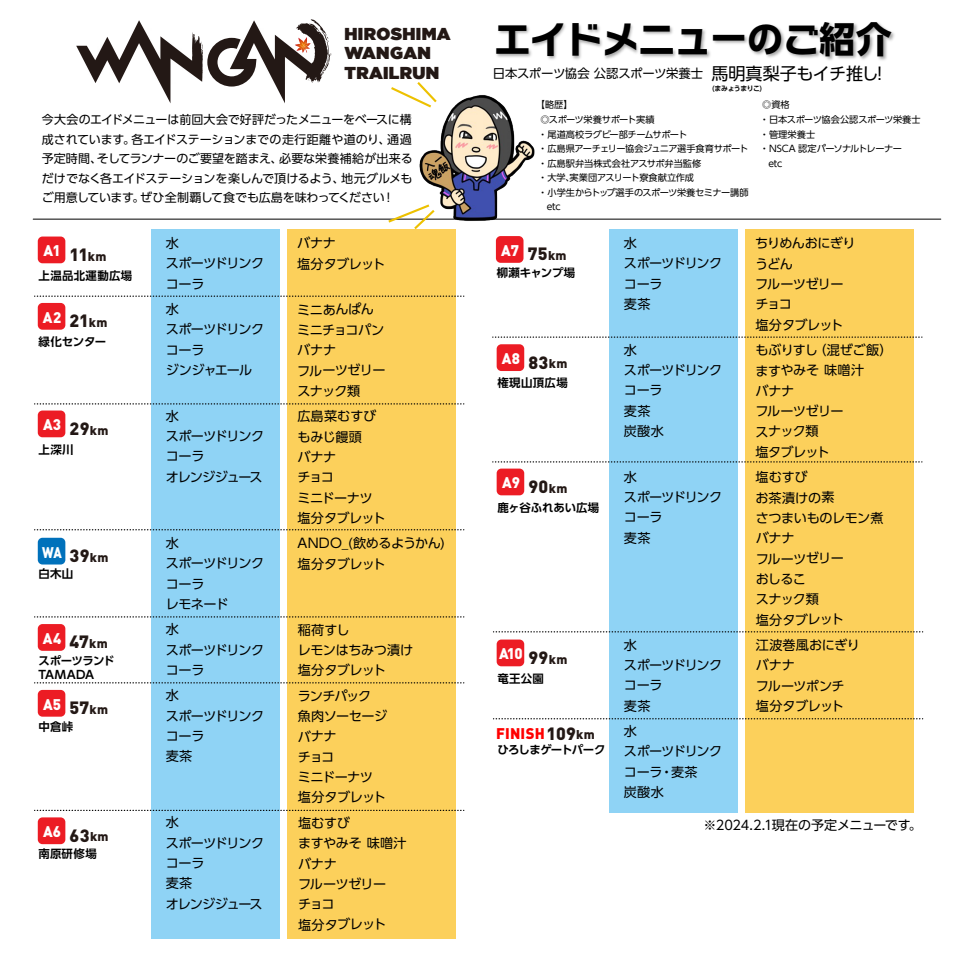
<style>
.page{position:relative;width:960px;height:960px;background:#fff}
.page>*{position:absolute;margin:0;border:0;box-sizing:border-box;transform-origin:0 0}
.t1{font:700 36.08px "Typelabo N";color:#000}
.t2{font:900 17.62px "DIN";letter-spacing:.015em;color:#231815}
.t3{font:17.17px/19.5px "Gotham Ultra";letter-spacing:.02em;color:#231815}
.t4{font:900 15.3px "DIN";letter-spacing:.005em;color:#fff}
.t5{font:900 15.3px "DIN";letter-spacing:.015em;color:#f00}
.t6{font:900 15.3px "DIN";letter-spacing:.005em;color:#fff;scale:.84 1}
.t7{font:13.12px/20.3px "UD Shin Go Pro";letter-spacing:-.04em;color:#000}
.t8{font:13.12px/20.3px "UD Shin Go Pro";letter-spacing:-.06em;color:#000}
.t9{font:13.12px/20.3px "UD Shin Go Pro";letter-spacing:-.065em;color:#000}
.t10{font:13.12px/20.3px "UD Shin Go Pro";letter-spacing:-.075em;color:#000}
.t11{font:12.98px "UD Shin Go Pro";letter-spacing:-.02em;color:#000}
.t12{font:12.38px "UD Shin Go Pro";letter-spacing:-.015em;color:#000}
.t13{font:12px/19.5px "UD Shin Go Pro";letter-spacing:-.025em;color:#000;text-align:justify}
.t14{font:700 11.48px "UD Shin Go Pro De";letter-spacing:.005em;color:#000}
.t15{font:700 11.48px/14.1px "UD Shin Go Pro De";letter-spacing:-.045em;color:#000}
.t16{font:700 11.48px "UD Shin Go Pro De";letter-spacing:-.065em;color:#000}
.t17{font:700 11.48px "UD Shin Go Pro De";letter-spacing:.03em;color:#000}
.t18{font:9.23px "UD Shin Go Pro";letter-spacing:-.03em;color:#000}
.t19{font:9.23px "UD Shin Go Pro";letter-spacing:-.01em;color:#000}
.t20{font:9.23px "UD Shin Go Pro";letter-spacing:-.055em;color:#000}
.t21{font:700 6.82px "UD Shin Go Pro De";letter-spacing:-.065em;color:#000}
.s1{font-family:"UD Shin Go Pro";color:#fff}
.s2{font-family:"UD Shin Go Pro"}
.s3{font-size:17.1px}
.s4{font-size:12.6px}
</style>
<div class="page">
<svg style="left:76px;top:19px;width:256px;height:84px"></svg>
<img style="left:496px;top:22px;width:399px;height:39px">
<div style="left:38px;top:237px;width:27px;height:26px;background:#ec1c24;border-radius:5px"></div>
<div style="left:151px;top:230px;width:129px;height:709px;background:#8fd3f5"></div>
<div style="left:287px;top:230px;width:168px;height:709px;background:#fcd05b"></div>
<svg style="left:35px;top:296px;width:430px;height:1px"></svg>
<svg style="left:35px;top:403px;width:430px;height:2px"></svg>
<svg style="left:35px;top:529px;width:430px;height:1px"></svg>
<div style="left:38px;top:303px;width:27px;height:27px;background:#ec1c24;border-radius:5px"></div>
<div style="left:38px;top:411px;width:27px;height:26px;background:#ec1c24;border-radius:5px"></div>
<div style="left:38px;top:624px;width:27px;height:27px;background:#ec1c24;border-radius:5px"></div>
<div style="left:38px;top:690px;width:27px;height:27px;background:#ec1c24;border-radius:5px"></div>
<div style="left:38px;top:817px;width:27px;height:27px;background:#ec1c24;border-radius:5px"></div>
<div style="left:38px;top:538px;width:27px;height:27px;background:#0071bb;border-radius:5px"></div>
<svg style="left:35px;top:616px;width:430px;height:2px"></svg>
<svg style="left:35px;top:682px;width:430px;height:1px"></svg>
<svg style="left:35px;top:810px;width:430px;height:1px"></svg>
<hr style="left:33px;top:219px;width:908px;height:1px;background:#000">
<div style="left:609px;top:230px;width:129px;height:583px;background:#8fd3f5"></div>
<div style="left:745px;top:230px;width:169px;height:583px;background:#fcd05b"></div>
<div style="left:496px;top:236px;width:28px;height:27px;background:#ec1c24;border-radius:5px"></div>
<div style="left:497px;top:344px;width:27px;height:27px;background:#ec1c24;border-radius:5px"></div>
<svg style="left:493px;top:631px;width:430px;height:1px"></svg>
<svg style="left:493px;top:718px;width:430px;height:1px"></svg>
<div style="left:497px;top:469px;width:27px;height:26px;background:#ec1c24;border-radius:5px"></div>
<div style="left:497px;top:640px;width:27px;height:26px;background:#ec1c24;border-radius:5px"></div>
<svg style="left:493px;top:337px;width:430px;height:1px"></svg>
<svg style="left:493px;top:461px;width:430px;height:2px"></svg>
<img style="left:419px;top:95px;width:124px;height:126px">
<svg style="left:386px;top:203px;width:51px;height:27px"></svg>
<svg style="left:391px;top:82px;width:48px;height:27px"></svg>
<h3 class="t3" style="left:344px;top:23px;width:108px">HIROSHIMA<br>WANGAN<br>TRAILRUN</h3>
<h1 class="t1" style="left:494px;top:15px;width:399px">エイドメニュー<span class="s1">の</span>ご<span class="s2">紹介</span></h1>
<p class="t18" style="left:536px;top:97px;width:38px">【略歴】</p>
<p class="t18" style="left:541px;top:112px;width:116px">◎スポーツ栄養サポート実績</p>
<p class="t18" style="left:538px;top:127px;width:150px">・尾道高校ラグビー部チームサポート</p>
<p class="t18" style="left:538px;top:141px;width:212px">・広島県アーチェリー協会ジュニア選手食育サポート</p>
<p class="t19" style="left:538px;top:156px;width:165px">・広島駅弁当株式会社アスサポ弁当監修</p>
<p class="t18" style="left:538px;top:170px;width:157px">・大学､実業団アスリート寮食献立作成</p>
<p class="t18" style="left:538px;top:185px;width:212px">・小学生からトップ選手のスポーツ栄養セミナー講師</p>
<p class="t18" style="left:547px;top:199px;width:16px">etc</p>
<p class="t12" style="left:493px;top:64px;width:397px">日本スポーツ協会 公認スポーツ栄養士 <span class="s3">馬明真梨子もイチ推し！</span></p>
<p class="t21" style="left:712px;top:83px;width:52px">(まみょうまりこ)</p>
<p class="t18" style="left:762px;top:97px;width:29px">◎資格</p>
<p class="t18" style="left:760px;top:112px;width:162px">・日本スポーツ協会公認スポーツ栄養士</p>
<p class="t18" style="left:760px;top:127px;width:57px">・管理栄養士</p>
<p class="t20" style="left:760px;top:141px;width:143px">・NSCA 認定パーソナルトレーナー</p>
<p class="t18" style="left:768px;top:156px;width:16px">etc</p>
<p class="t13" style="left:42px;top:109px;width:373px">今大会のエイドメニューは前回大会で好評だったメニューをベースに構成されています。各エイドステーションまでの走行距離や道のり、通過予定時間、そしてランナーのご要望を踏まえ、必要な栄養補給が出来るだけでなく各エイドステーションを楽しんで頂けるよう、地元グルメもご用意しています。ぜひ全制覇して食でも広島を味わってください！</p>
<p class="t4" style="left:44px;top:241px;width:19px">A1</p>
<p class="t17" style="left:39px;top:266px;width:95px">上温品北運動広場</p>
<h2 class="t2" style="left:70px;top:243px;width:38px">11<span class="s4">km</span></h2>
<p class="t4" style="left:43px;top:307px;width:20px">A2</p>
<p class="t14" style="left:39px;top:332px;width:69px">緑化センター</p>
<h2 class="t2" style="left:70px;top:309px;width:39px">21<span class="s4">km</span></h2>
<p class="t4" style="left:43px;top:414px;width:20px">A3</p>
<p class="t14" style="left:39px;top:440px;width:37px">上深川</p>
<h2 class="t2" style="left:70px;top:417px;width:40px">29<span class="s4">km</span></h2>
<p class="t6" style="left:42px;top:542px;width:25px">WA</p>
<p class="t14" style="left:39px;top:564px;width:36px">白木山</p>
<h2 class="t2" style="left:70px;top:544px;width:40px">39<span class="s4">km</span></h2>
<p class="t4" style="left:43px;top:628px;width:20px">A4</p>
<p class="t15" style="left:39px;top:653px;width:78px">スポーツランド<br>TAMADA</p>
<h2 class="t2" style="left:70px;top:630px;width:40px">47<span class="s4">km</span></h2>
<p class="t4" style="left:43px;top:694px;width:20px">A5</p>
<p class="t14" style="left:39px;top:717px;width:36px">中倉峠</p>
<h2 class="t2" style="left:70px;top:696px;width:40px">57<span class="s4">km</span></h2>
<p class="t4" style="left:43px;top:821px;width:20px">A6</p>
<p class="t14" style="left:39px;top:844px;width:60px">南原研修場</p>
<h2 class="t2" style="left:70px;top:824px;width:41px">63<span class="s4">km</span></h2>
<p class="t8" style="left:166px;top:232px;width:100px">水<br>スポーツドリンクコーラ</p>
<p class="t8" style="left:166px;top:299px;width:100px">水<br>スポーツドリンクコーラ<br>ジンジャエール</p>
<p class="t10" style="left:166px;top:405px;width:100px">水<br>スポーツドリンクコーラ<br>オレンジジュース</p>
<p class="t8" style="left:166px;top:532px;width:100px">水<br>スポーツドリンクコーラ<br>レモネード</p>
<p class="t8" style="left:166px;top:619px;width:100px">水<br>スポーツドリンクコーラ</p>
<p class="t7" style="left:166px;top:685px;width:100px">水<br>スポーツドリンクコーラ<br>麦茶</p>
<p class="t9" style="left:166px;top:812px;width:100px">水<br>スポーツドリンクコーラ<br>麦茶<br>オレンジジュース</p>
<p class="t7" style="left:297px;top:233px;width:90px">バナナ<br>塩分タブレット</p>
<p class="t7" style="left:297px;top:299px;width:90px">ミニあんぱんミニチョコパンバナナ<br>フルーツゼリースナック類</p>
<p class="t7" style="left:297px;top:406px;width:90px">広島菜むすびもみじ饅頭<br>バナナ<br>チョコ<br>ミニドーナツ塩分タブレット</p>
<p class="t7" style="left:298px;top:533px;width:149px">ANDO_(飲めるようかん)塩分タブレット</p>
<p class="t7" style="left:298px;top:619px;width:117px">稲荷すし<br>レモンはちみつ漬け塩分タブレット</p>
<p class="t7" style="left:298px;top:685px;width:91px">ランチパック魚肉ソーセージバナナ<br>チョコ<br>ミニドーナツ塩分タブレット</p>
<p class="t7" style="left:298px;top:812px;width:110px">塩むすび<br>ますやみそ 味噌汁バナナ<br>フルーツゼリー<br>チョコ<br>塩分タブレット</p>
<p class="t4" style="left:501px;top:240px;width:19px">A7</p>
<p class="t14" style="left:497px;top:263px;width:80px">柳瀬キャンプ場</p>
<h2 class="t2" style="left:528px;top:242px;width:40px">75<span class="s4">km</span></h2>
<p class="t4" style="left:502px;top:348px;width:20px">A8</p>
<p class="t14" style="left:497px;top:374px;width:72px">権現山頂広場</p>
<h2 class="t2" style="left:528px;top:350px;width:41px">83<span class="s4">km</span></h2>
<p class="t4" style="left:502px;top:473px;width:19px">A9</p>
<p class="t14" style="left:497px;top:498px;width:103px">鹿ヶ谷ふれあい広場</p>
<h2 class="t2" style="left:528px;top:475px;width:41px">90<span class="s4">km</span></h2>
<p class="t4" style="left:499px;top:644px;width:25px">A10</p>
<h2 class="t2" style="left:528px;top:646px;width:40px">99<span class="s4">km</span></h2>
<p class="t14" style="left:497px;top:669px;width:48px">竜王公園</p>
<h2 class="t2" style="left:547px;top:721px;width:50px">109<span class="s4">km</span></h2>
<p class="t5" style="left:496px;top:724px;width:50px">FINISH</p>
<p class="t16" style="left:497px;top:740px;width:110px">ひろしまゲートパーク</p>
<p class="t7" style="left:624px;top:232px;width:100px">水<br>スポーツドリンクコーラ<br>麦茶</p>
<p class="t7" style="left:624px;top:339px;width:100px">水<br>スポーツドリンクコーラ<br>麦茶<br>炭酸水</p>
<p class="t7" style="left:624px;top:466px;width:100px">水<br>スポーツドリンクコーラ<br>麦茶</p>
<p class="t7" style="left:624px;top:634px;width:100px">水<br>スポーツドリンクコーラ<br>麦茶</p>
<p class="t7" style="left:624px;top:720px;width:100px">水<br>スポーツドリンクコーラ・麦茶<br>炭酸水</p>
<p class="t7" style="left:755px;top:233px;width:102px">ちりめんおにぎりうどん<br>フルーツゼリーチョコ<br>塩分タブレット</p>
<p class="t7" style="left:755px;top:340px;width:139px">もぶりすし（混ぜご飯）ますやみそ 味噌汁<br>バナナ<br>フルーツゼリー<br>スナック類<br>塩タブレット</p>
<p class="t7" style="left:756px;top:467px;width:130px">塩むすび<br>お茶漬けの素<br>さつまいものレモン煮バナナ<br>フルーツゼリー<br>おしるこ<br>スナック類<br>塩分タブレット</p>
<p class="t7" style="left:756px;top:634px;width:106px">江波巻風おにぎりバナナ<br>フルーツポンチ塩分タブレット</p>
<p class="t11" style="left:704px;top:814px;width:220px">※2024.2.1現在の予定メニューです。</p>
</div>
